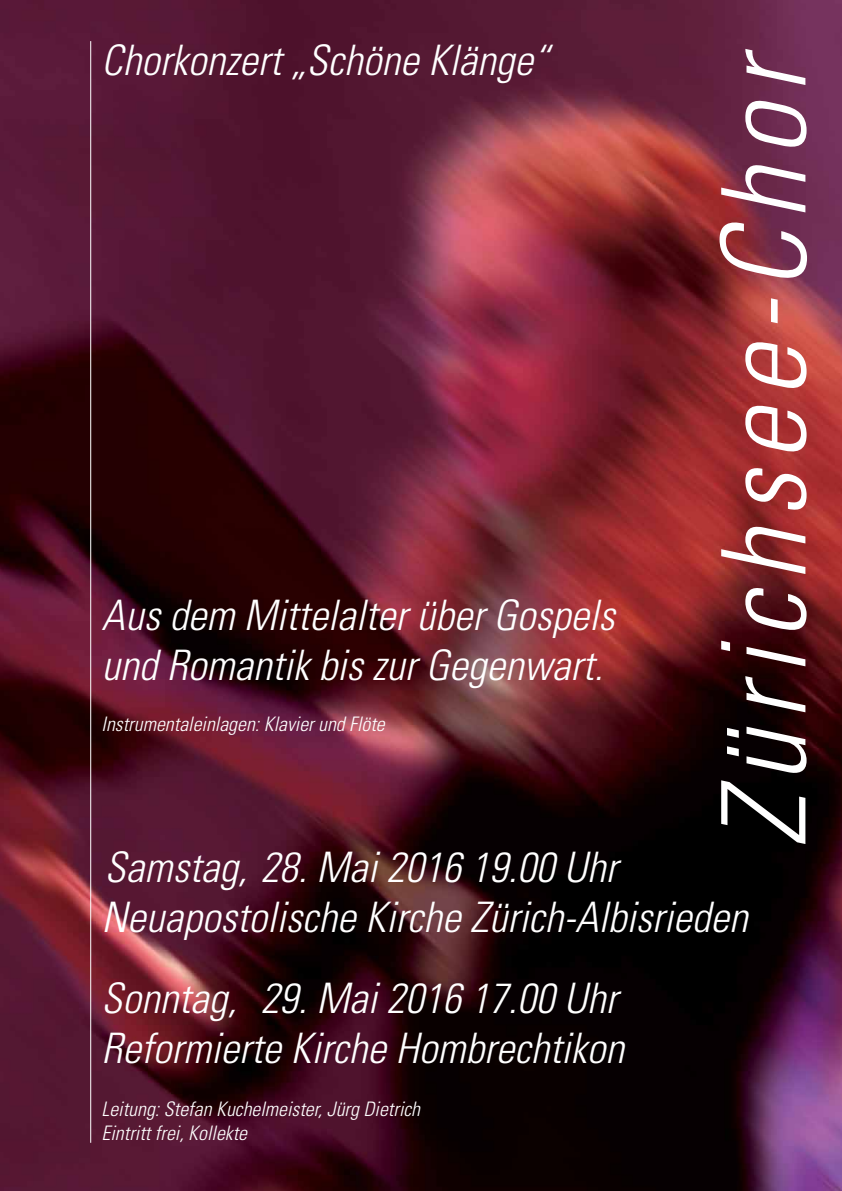
<style>
.page{position:relative;width:842px;height:1191px;background:#fff}
.page>*{position:absolute;margin:0;border:0;box-sizing:border-box;transform-origin:0 0}
.t1{font:italic 300 condensed 116.6px "Univers";color:#fff}
.t2{font:italic 300 condensed 42px/50.4px "Univers";color:#fff}
.t3{font:italic 300 condensed 20px/24px "Univers";color:#fff}
</style>
<div class="page">
<img style="left:0;top:0;width:842px;height:1191px">
<hr style="left:90px;top:41px;width:1px;height:1101px;background:#fff">
<p class="t2" style="left:102px;top:35px;width:449px">Chorkonzert „Schöne Klänge“</p>
<p class="t2" style="left:102px;top:589px;width:515px">Aus dem Mittelalter über Gospels und Romantik bis zur Gegenwart.</p>
<p class="t3" style="left:102px;top:711px;width:285px">Instrumentaleinlagen: Klavier und Flöte</p>
<h1 class="t1" style="left:694px;top:847px;width:799px;rotate:-90deg">Zürichsee-Chor</h1>
<p class="t2" style="left:102px;top:841px;width:648px">Samstag, 28. Mai 2016 19.00 Uhr<br>Neuapostolische Kirche Zürich-Albisrieden</p>
<p class="t2" style="left:102px;top:972px;width:524px">Sonntag, 29. Mai 2016 17.00 Uhr<br>Reformierte Kirche Hombrechtikon</p>
<p class="t3" style="left:102px;top:1096px;width:320px">Leitung: Stefan Kuchelmeister, Jürg Dietrich<br>Eintritt frei, Kollekte</p>
</div>
